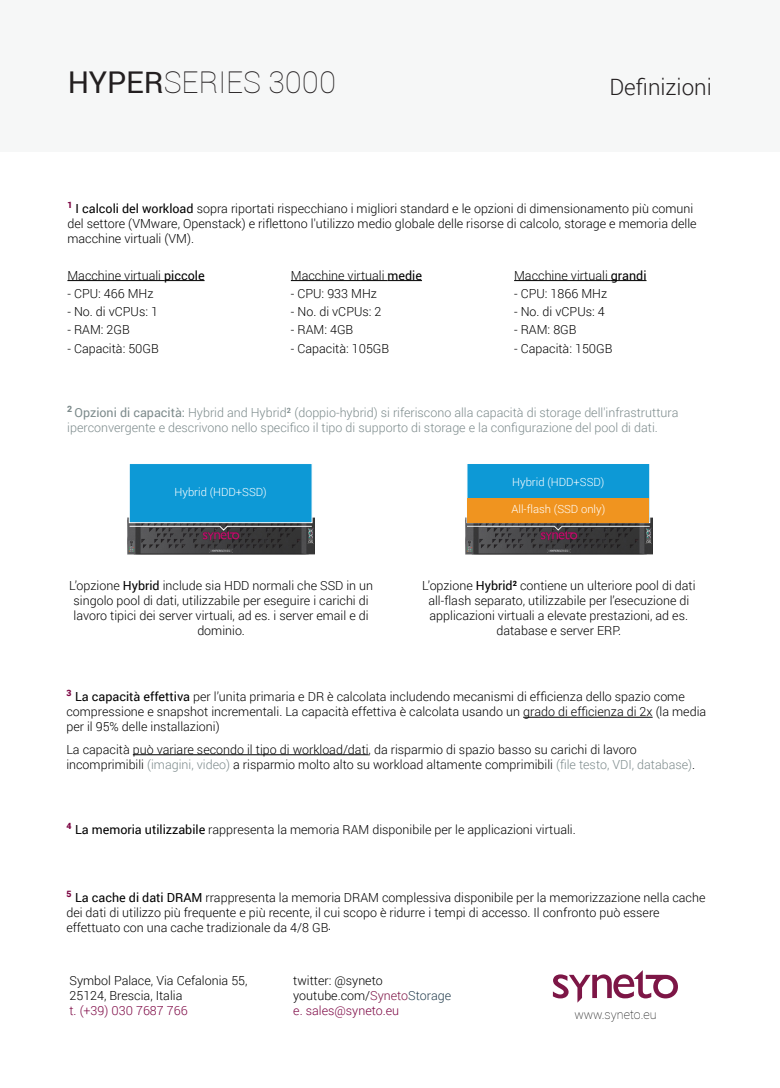
<style>
.page{position:relative;width:780px;height:1088px;background:#fff}
.page>*{position:absolute;margin:0;border:0;box-sizing:border-box;transform-origin:0 0}
.t1{font:100 30px "Roboto";color:#231f20}
.t2{font:300 22.5px "Roboto";color:#231f20}
.t3{font:300 15px "Roboto";color:#000}
.t4{font:300 12.5px/15px "Roboto";color:#000}
.t5{font:300 12.5px/15px "Roboto";color:#7d8b8c}
.t6{font:300 12.5px "Roboto";color:#7d0744}
.t7{font:100 12.5px "Roboto";color:#000}
.t8{font:300 11.25px "Roboto";color:#fff}
.s1{font-weight:400}
.s2{color:#7d8b8c}
.s3{color:#7e1647}
.s4{color:#284050}
.s5{color:#7d0744}
</style>
<div class="page">
<div style="left:0;top:0;width:780px;height:151px;background:#f6f7f7"></div>
<hr style="left:514px;top:280px;width:97px;height:1px;background:#000">
<hr style="left:611px;top:280px;width:35px;height:1px;background:#000">
<hr style="left:291px;top:280px;width:96px;height:1px;background:#000">
<hr style="left:387px;top:280px;width:35px;height:1px;background:#000">
<hr style="left:67px;top:280px;width:97px;height:1px;background:#000">
<hr style="left:164px;top:280px;width:40px;height:1px;background:#000">
<img style="left:465px;top:517px;width:187px;height:38px">
<div style="left:466px;top:463px;width:184px;height:60px;background:#0d99d6;border:1px solid #fff"></div>
<div style="left:467px;top:498px;width:182px;height:24px;background:#f0941f"></div>
<svg style="left:466px;top:525px;width:184px;height:6px"></svg>
<img style="left:127px;top:517px;width:188px;height:38px">
<div style="left:129px;top:463px;width:183px;height:60px;background:#0d99d6;border:1px solid #fff"></div>
<svg style="left:129px;top:525px;width:184px;height:6px"></svg>
<hr style="left:523px;top:717px;width:129px;height:1px;background:#000">
<hr style="left:133px;top:754px;width:235px;height:1px;background:#000">
<svg style="left:553px;top:970px;width:125px;height:32px"></svg>
<h1 class="t1" style="left:68px;top:62px;width:270px"><span class="s1">HYPER</span>SERIES 3000</h1>
<h2 class="t2" style="left:609px;top:72px;width:104px">Definizioni</h2>
<p class="t4" style="left:67px;top:201px;width:630px"><sup>1</sup> <span class="s1">I calcoli del workload</span> sopra riportati rispecchiano i migliori standard e le opzioni di dimensionamento più comuni del settore (VMware, Openstack) e riflettono l'utilizzo medio globale delle risorse di calcolo, storage e memoria delle macchine virtuali (VM).</p>
<p class="t4" style="left:67px;top:267px;width:139px">Macchine virtuali <span class="s1">piccole</span></p>
<p class="t4" style="left:67px;top:286px;width:88px">- CPU: 466 MHz</p>
<p class="t4" style="left:67px;top:304px;width:92px">- No. di vCPUs: 1</p>
<p class="t4" style="left:67px;top:322px;width:64px">- RAM: 2GB</p>
<p class="t4" style="left:67px;top:340px;width:93px">- Capacità: 50GB</p>
<p class="t4" style="left:514px;top:267px;width:134px">Macchine virtuali <span class="s1">grandi</span></p>
<p class="t4" style="left:514px;top:286px;width:94px">- CPU: 1866 MHz</p>
<p class="t4" style="left:514px;top:304px;width:92px">- No. di vCPUs: 4</p>
<p class="t4" style="left:514px;top:322px;width:64px">- RAM: 8GB</p>
<p class="t4" style="left:514px;top:340px;width:100px">- Capacità: 150GB</p>
<p class="t4" style="left:291px;top:267px;width:133px">Macchine virtuali <span class="s1">medie</span></p>
<p class="t4" style="left:291px;top:286px;width:88px">- CPU: 933 MHz</p>
<p class="t4" style="left:291px;top:304px;width:92px">- No. di vCPUs: 2</p>
<p class="t4" style="left:291px;top:322px;width:64px">- RAM: 4GB</p>
<p class="t4" style="left:291px;top:340px;width:100px">- Capacità: 105GB</p>
<p class="t5" style="left:67px;top:405px;width:612px"><sup>2</sup> <span class="s1">Opzioni di capacità:</span> Hybrid and Hybrid<sup>2</sup> (doppio-hybrid) si riferiscono alla capacità di storage dell'infrastruttura iperconvergente e descrivono nello specifico il tipo di supporto di storage e la configurazione del pool di dati.</p>
<p class="t8" style="left:174px;top:485px;width:94px">Hybrid (HDD+SSD)</p>
<p class="t8" style="left:512px;top:474px;width:94px">Hybrid (HDD+SSD)</p>
<p class="t8" style="left:511px;top:502px;width:95px">All-flash (SSD only)</p>
<p class="t4" style="left:69px;top:578px;width:306px;text-align:center">L’opzione <span class="s1">Hybrid</span> include sia HDD normali che SSD in un singolo pool di dati, utilizzabile per eseguire i carichi di lavoro tipici dei server virtuali, ad es. i server email e di dominio.</p>
<p class="t4" style="left:422px;top:578px;width:275px;text-align:center">L’opzione <span class="s1">Hybrid</span><sup>2</sup> contiene un ulteriore pool di dati all-flash separato, utilizzabile per l’esecuzione di applicazioni virtuali a elevate prestazioni, ad es. database e server ERP.</p>
<p class="t4" style="left:66px;top:689px;width:641px"><sup>3</sup> <span class="s1">La capacità effettiva</span> per l’unita primaria e DR è calcolata includendo mecanismi di efficienza dello spazio come compressione e snapshot incrementali. La capacità effettiva è calcolata usando un grado di efficienza di 2x (la media per il 95% delle installazioni)</p>
<p class="t4" style="left:66px;top:741px;width:630px">La capacità può variare secondo il tipo di workload/dati, da risparmio di spazio basso su carichi di lavoro incomprimibili <span class="s2">(imagini, video)</span> a risparmio molto alto su workload altamente comprimibili <span class="s2">(file testo, VDI, database)</span>.</p>
<p class="t4" style="left:66px;top:822px;width:511px"><sup>4</sup> <span class="s1">La memoria utilizzabile</span> rappresenta la memoria RAM disponibile per le applicazioni virtuali.</p>
<p class="t4" style="left:66px;top:889px;width:640px"><sup>5</sup> <span class="s1">La cache di dati DRAM</span> rrappresenta la memoria DRAM complessiva disponibile per la memorizzazione nella cache dei dati di utilizzo più frequente e più recente, il cui scopo è ridurre i tempi di accesso. Il confronto può essere effettuato con una cache tradizionale da 4/8 GB</p>
<p class="t3" style="left:328px;top:914px;width:5px">.</p>
<p class="t4" style="left:69px;top:972px;width:179px">Symbol Palace, Via Cefalonia 55,<br>25124, Brescia, Italia</p>
<p class="t6" style="left:69px;top:1001px;width:120px">t. (+39) 030 7687 766</p>
<p class="t4" style="left:293px;top:972px;width:159px">twitter: @syneto youtube.com/<span class="s3">Syneto</span><span class="s4">Storage </span><span class="s5">e. sales@syneto.eu</span></p>
<p class="t7" style="left:574px;top:1005px;width:84px">www.syneto.eu</p>
</div>
